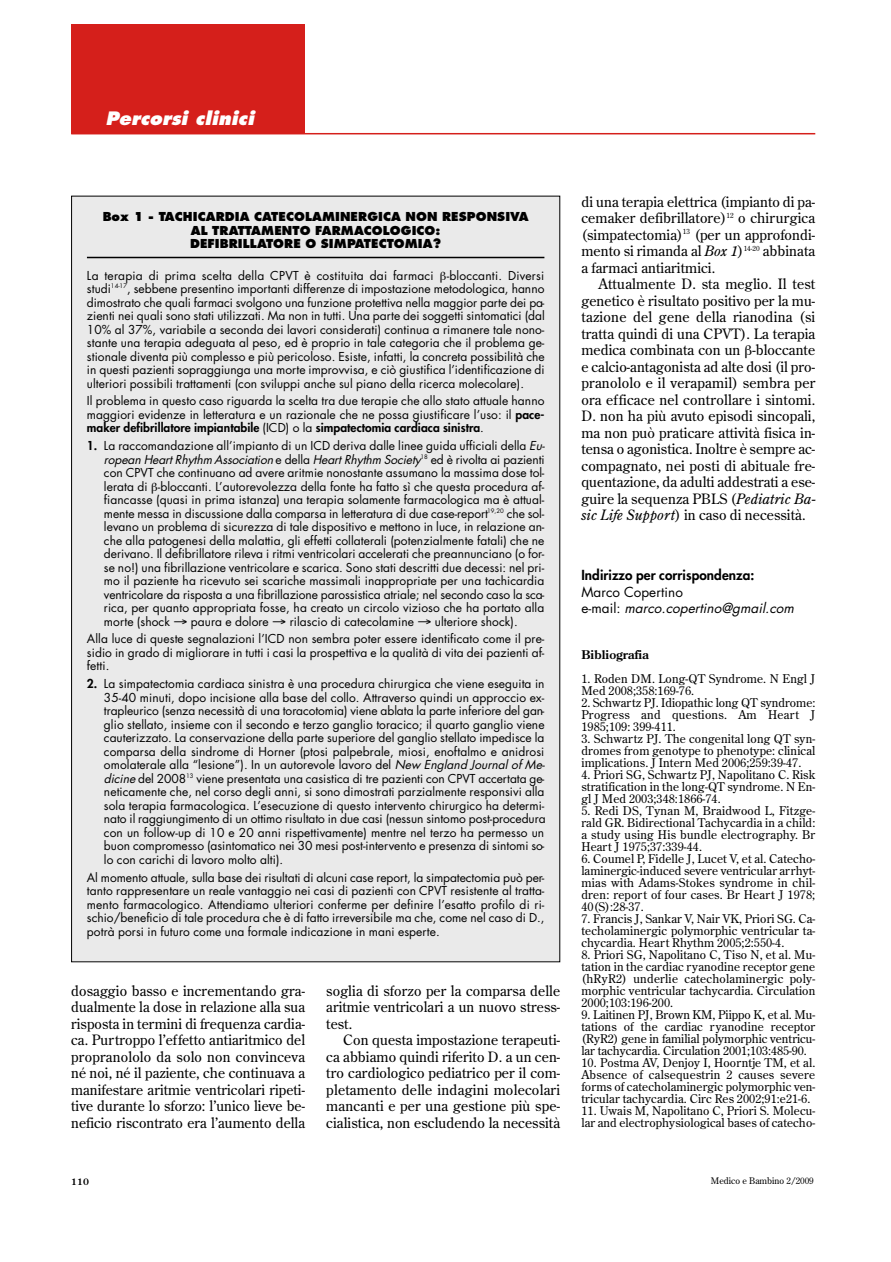
<style>
.page{position:relative;width:891px;height:1262px;background:#fff}
.page>*{position:absolute;margin:0;border:0;box-sizing:border-box;transform-origin:0 0}
.t1{font:italic 800 18px "Futura";color:#fff}
.t2{font:14.25px/16.5px "Century Old Style";letter-spacing:.005em;color:#000;text-align:justify}
.t3{font:italic 13.5px/16.5px "Futura";letter-spacing:.005em;color:#000}
.t4{font:800 13.5px "Futura";letter-spacing:.005em;color:#000}
.t5{font:12px/13.5px "Futura";letter-spacing:.005em;color:#000;text-align:justify}
.t6{font:12px/12px "Century Old Style";letter-spacing:.01em;color:#000;text-align:justify}
.t7{font:800 12px/13.5px "Futura";letter-spacing:.01em;color:#000;text-align:center}
.t8{font:700 12px "Century Old Style";letter-spacing:.015em;color:#000}
.t9{font:9px "Century Old Style";color:#000}
.t10{font:700 9px "Century Old Style";color:#000}
.s1{font-weight:800}
.s2{font-style:italic}
.s3{font-style:normal}
</style>
<div class="page">
<div style="left:71px;top:24px;width:234px;height:110px;background:#d51f1b"></div>
<hr style="left:71px;top:133px;width:744px;height:1px;background:#d51f1b">
<div style="left:72px;top:196px;width:487px;height:765px;background:#eaeaea"></div>
<hr style="left:87px;top:257px;width:457px;height:1px;background:#000">
<h1 class="t1" style="left:105px;top:111px;width:150px">Percorsi clinici</h1>
<p class="t7" style="left:103px;top:211px;width:427px">Box 1 - TACHICARDIA CATECOLAMINERGICA NON RESPONSIVA<br>AL TRATTAMENTO FARMACOLOGICO:<br>DEFIBRILLATORE O SIMPATECTOMIA?</p>
<p class="t5" style="left:87px;top:269px;width:459px">La terapia di prima scelta della CPVT è costituita dai farmaci -bloccanti. Diversi studi<sup>14-17</sup>, sebbene presentino importanti differenze di impostazione metodologica, hanno dimostrato che quali farmaci svolgono una funzione protettiva nella maggior parte dei pa&shy;zienti nei quali sono stati utilizzati. Ma non in tutti. Una parte dei soggetti sintomatici (dal 10% al 37%, variabile a seconda dei lavori considerati) continua a rimanere tale nono&shy;stante una terapia adeguata al peso, ed è proprio in tale categoria che il problema ge&shy;stionale diventa più complesso e più pericoloso. Esiste, infatti, la concreta possibilità che in questi pazienti sopraggiunga una morte improvvisa, e ciò giustifica l’identificazione di ulteriori possibili trattamenti (con sviluppi anche sul piano della ricerca molecolare).</p>
<p class="t5" style="left:87px;top:395px;width:459px">Il problema in questo caso riguarda la scelta tra due terapie che allo stato attuale hanno maggiori evidenze in letteratura e un razionale che ne possa giustificare l’uso: il <span class="s1">pace&shy;maker defibrillatore impiantabile</span> (ICD) o la <span class="s1">simpatectomia cardiaca sinistra</span>.</p>
<p class="t5" style="left:104px;top:440px;width:443px;text-indent:-17px"><span class="s1">1.</span> La raccomandazione all’impianto di un ICD deriva dalle linee guida ufficiali della <span class="s2">Eu&shy;ropean Heart Rhythm Association</span> e della <span class="s2">Heart Rhythm Society</span><sup>18</sup> ed è rivolta ai pazienti con CPVT che continuano ad avere aritmie nonostante assumano la massima dose tol&shy;lerata di -bloccanti. L’autorevolezza della fonte ha fatto sì che questa procedura af&shy;fiancasse (quasi in prima istanza) una terapia solamente farmacologica ma è attual&shy;mente messa in discussione dalla comparsa in letteratura di due case-report<sup>19,20</sup> che sol&shy;levano un problema di sicurezza di tale dispositivo e mettono in luce, in relazione an&shy;che alla patogenesi della malattia, gli effetti collaterali (potenzialmente fatali) che ne derivano. Il defibrillatore rileva i ritmi ventricolari accelerati che preannunciano (o for&shy;se no!) una fibrillazione ventricolare e scarica. Sono stati descritti due decessi: nel pri&shy;mo il paziente ha ricevuto sei scariche massimali inappropriate per una tachicardia ventricolare da risposta a una fibrillazione parossistica atriale; nel secondo caso la sca&shy;rica, per quanto appropriata fosse, ha creato un circolo vizioso che ha portato alla morte (shock → paura e dolore → rilascio di catecolamine → ulteriore shock).</p>
<p class="t5" style="left:87px;top:633px;width:459px">Alla luce di queste segnalazioni l’ICD non sembra poter essere identificato come il pre&shy;sidio in grado di migliorare in tutti i casi la prospettiva e la qualità di vita dei pazienti af&shy;fetti.</p>
<p class="t5" style="left:104px;top:678px;width:443px;text-indent:-17px"><span class="s1">2.</span> La simpatectomia cardiaca sinistra è una procedura chirurgica che viene eseguita in 35-40 minuti, dopo incisione alla base del collo. Attraverso quindi un approccio ex&shy;trapleurico (senza necessità di una toracotomia) viene ablata la parte inferiore del gan&shy;glio stellato, insieme con il secondo e terzo ganglio toracico; il quarto ganglio viene cauterizzato. La conservazione della parte superiore del ganglio stellato impedisce la comparsa della sindrome di Horner (ptosi palpebrale, miosi, enoftalmo e anidrosi omolaterale alla “lesione”). In un autorevole lavoro del <span class="s2">New England Journal of Me&shy;dicine</span> del 2008<sup>13</sup> viene presentata una casistica di tre pazienti con CPVT accertata ge&shy;neticamente che, nel corso degli anni, si sono dimostrati parzialmente responsivi alla sola terapia farmacologica. L’esecuzione di questo intervento chirurgico ha determi&shy;nato il raggiungimento di un ottimo risultato in due casi (nessun sintomo post-procedura con un follow-up di 10 e 20 anni rispettivamente) mentre nel terzo ha permesso un buon compromesso (asintomatico nei 30 mesi post-intervento e presenza di sintomi so&shy;lo con carichi di lavoro molto alti).</p>
<p class="t5" style="left:87px;top:871px;width:459px">Al momento attuale, sulla base dei risultati di alcuni case report, la simpatectomia può per&shy;tanto rappresentare un reale vantaggio nei casi di pazienti con CPVT resistente al tratta&shy;mento farmacologico. Attendiamo ulteriori conferme per definire l’esatto profilo di ri&shy;schio/beneficio di tale procedura che è di fatto irreversibile ma che, come nel caso di D., potrà porsi in futuro come una formale indicazione in mani esperte.</p>
<p class="t2" style="left:71px;top:983px;width:235px">dosaggio basso e incrementando gra&shy;dualmente la dose in relazione alla sua risposta in termini di frequenza cardia&shy;ca. Purtroppo l’effetto antiaritmico del propranololo da solo non convinceva né noi, né il paziente, che continuava a manifestare aritmie ventricolari ripeti&shy;tive durante lo sforzo: l’unico lieve be&shy;neficio riscontrato era l’aumento della</p>
<p class="t2" style="left:326px;top:983px;width:235px">soglia di sforzo per la comparsa delle aritmie ventricolari a un nuovo stress&shy;test.</p>
<p class="t2" style="left:326px;top:1032px;width:235px;text-indent:17px">Con questa impostazione terapeuti&shy;ca abbiamo quindi riferito D. a un cen&shy;tro cardiologico pediatrico per il com&shy;pletamento delle indagini molecolari mancanti e per una gestione più spe&shy;cialistica, non escludendo la necessità</p>
<p class="t2" style="left:581px;top:194px;width:235px">di una terapia elettrica (impianto di pa&shy;cemaker defibrillatore)<sup>12</sup> o chirurgica (simpatectomia)<sup>13</sup> (per un approfondi&shy;mento si rimanda al <span class="s2">Box 1</span>)<sup>14-20</sup> abbinata a farmaci antiaritmici.</p>
<p class="t2" style="left:581px;top:277px;width:236px;text-indent:17px">Attualmente D. sta meglio. Il test genetico è risultato positivo per la mu&shy;tazione del gene della rianodina (si tratta quindi di una CPVT). La terapia medica combinata con un -bloccante e calcio-antagonista ad alte dosi (il pro&shy;pranololo e il verapamil) sembra per ora efficace nel controllare i sintomi.<br>D. non ha più avuto episodi sincopali, ma non può praticare attività fisica in&shy;tensa o agonistica. Inoltre è sempre ac&shy;compagnato, nei posti di abituale fre&shy;quentazione, da adulti addestrati a ese&shy;guire la sequenza PBLS (<span class="s2">Pediatric Ba&shy;sic Life Support</span>) in caso di necessità.</p>
<p class="t4" style="left:581px;top:569px;width:174px">Indirizzo per corrispondenza:</p>
<p class="t3" style="left:581px;top:585px;width:214px"><span class="s3">Marco Copertino<br>e-mail:</span> marco.copertino@gmail.com</p>
<p class="t8" style="left:581px;top:650px;width:69px">Bibliografia</p>
<p class="t6" style="left:581px;top:673px;width:235px">1. Roden DM. Long-QT Syndrome. N Engl J<br>Med 2008;358:169-76.</p>
<p class="t6" style="left:581px;top:697px;width:236px">2. Schwartz PJ. Idiopathic long QT syndrome:<br>Progress and questions. Am Heart J 1985;109: 399-411.</p>
<p class="t6" style="left:581px;top:733px;width:235px">3. Schwartz PJ. The congenital long QT syn&shy;dromes from genotype to phenotype: clinical implications. J Intern Med 2006;259:39-47.</p>
<p class="t6" style="left:581px;top:769px;width:236px">4. Priori SG, Schwartz PJ, Napolitano C. Risk stratification in the long-QT syndrome. N En&shy;gl J Med 2003;348:1866-74.</p>
<p class="t6" style="left:581px;top:805px;width:235px">5. Redi DS, Tynan M, Braidwood L, Fitzge&shy;rald GR. Bidirectional Tachycardia in a child: a study using His bundle electrography. Br Heart J 1975;37:339-44.</p>
<p class="t6" style="left:581px;top:853px;width:235px">6. Coumel P, Fidelle J, Lucet V, et al. Catecho&shy;laminergic-induced severe ventricular arrhyt&shy;mias with Adams-Stokes syndrome in chil&shy;dren: report of four cases. Br Heart J 1978; 40(S):28-37.</p>
<p class="t6" style="left:581px;top:913px;width:235px">7. Francis J, Sankar V, Nair VK, Priori SG. Ca&shy;techolaminergic polymorphic ventricular ta&shy;chycardia. Heart Rhythm 2005;2:550-4.</p>
<p class="t6" style="left:581px;top:949px;width:235px">8. Priori SG, Napolitano C, Tiso N, et al. Mu&shy;tation in the cardiac ryanodine receptor gene (hRyR2) underlie catecholaminergic poly&shy;morphic ventricular tachycardia. Circulation 2000;103:196-200.</p>
<p class="t6" style="left:581px;top:1009px;width:235px">9. Laitinen PJ, Brown KM, Piippo K, et al. Mu&shy;tations of the cardiac ryanodine receptor (RyR2) gene in familial polymorphic ventricu&shy;lar tachycardia. Circulation 2001;103:485-90.</p>
<p class="t6" style="left:581px;top:1057px;width:235px">10. Postma AV, Denjoy I, Hoorntje TM, et al.<br>Absence of calsequestrin 2 causes severe forms of catecholaminergic polymorphic ven&shy;tricular tachycardia. Circ Res 2002;91:e21-6.</p>
<p class="t6" style="left:581px;top:1105px;width:235px">11. Uwais M, Napolitano C, Priori S. Molecu&shy;lar and electrophysiological bases of catecho-</p>
<p class="t10" style="left:71px;top:1178px;width:19px">110</p>
<p class="t9" style="left:711px;top:1176px;width:104px">Medico e Bambino 2/2009</p>
</div>
